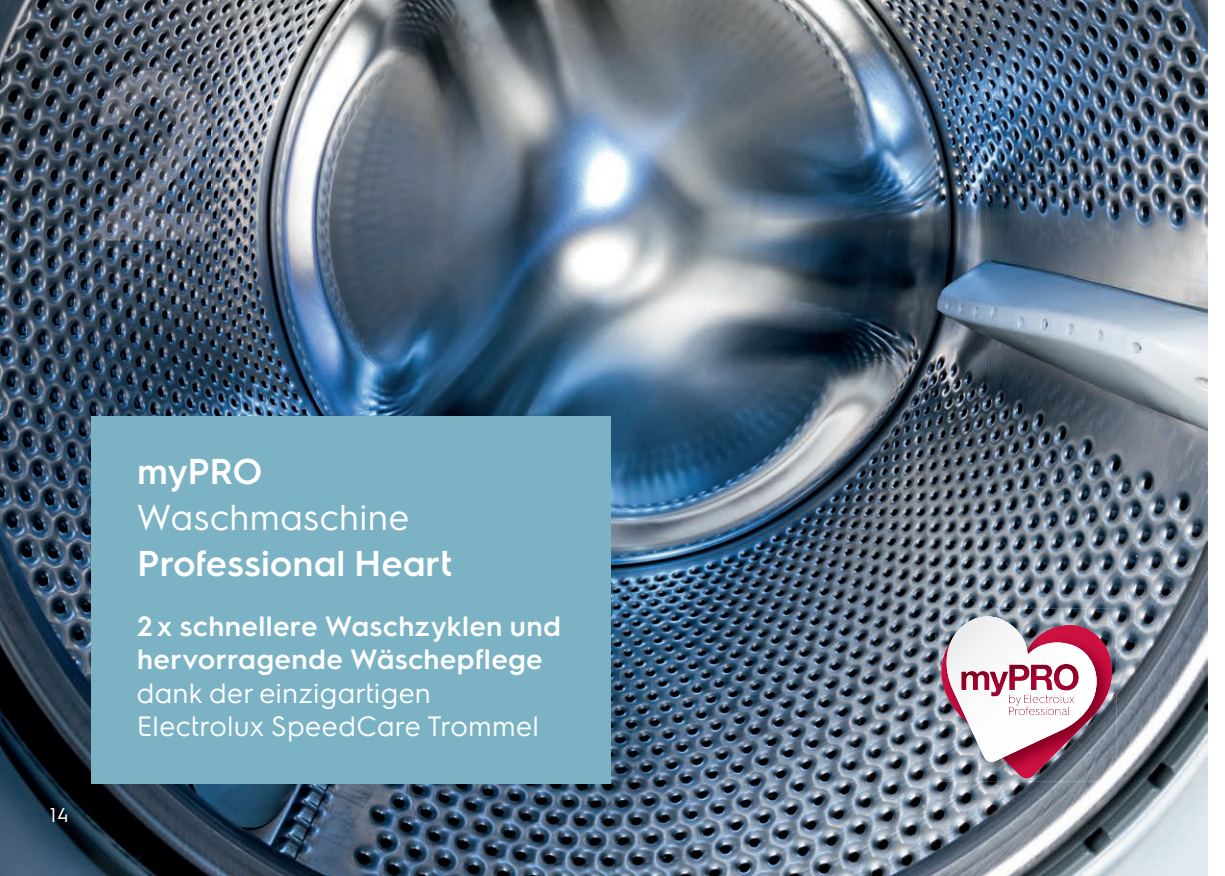
<style>
.page{position:relative;width:1225px;height:876px;background:#fff}
.page>*{position:absolute;margin:0;border:0;box-sizing:border-box;transform-origin:0 0}
.t1{font:600 36px "Electrolux Sans";color:#fff}
.t2{font:36px "Electrolux Sans";letter-spacing:.005em;color:#fff}
.t3{font:600 28px/33.6px "Electrolux Sans";letter-spacing:.01em;color:#fff}
.t4{font:28px/33.6px "Electrolux Sans";letter-spacing:.005em;color:#fff}
.t5{font:20px "Electrolux Sans";color:#fff}
</style>
<div class="page">
<img style="left:0;top:0;width:1208px;height:876px">
<div style="left:91px;top:416px;width:519px;height:368px;background:#7bb3c5"></div>
<img style="left:88px;top:70px;width:122px;height:170px">
<img style="left:939px;top:609px;width:177px;height:172px">
<img style="left:941px;top:612px;width:171px;height:166px">
<img style="left:946px;top:616px;width:150px;height:146px">
<p class="t5" style="left:50px;top:800px;width:20px">14</p>
<p class="t1" style="left:137px;top:446px;width:127px">myPRO</p>
<p class="t2" style="left:137px;top:492px;width:275px">Waschmaschine</p>
<p class="t1" style="left:137px;top:538px;width:316px">Professional Heart</p>
<p class="t3" style="left:137px;top:607px;width:425px">2 x schnellere Waschzyklen und hervorragende Wäschepflege</p>
<p class="t4" style="left:137px;top:674px;width:404px">dank der einzigartigen<br>Electrolux SpeedCare Trommel</p>
</div>
